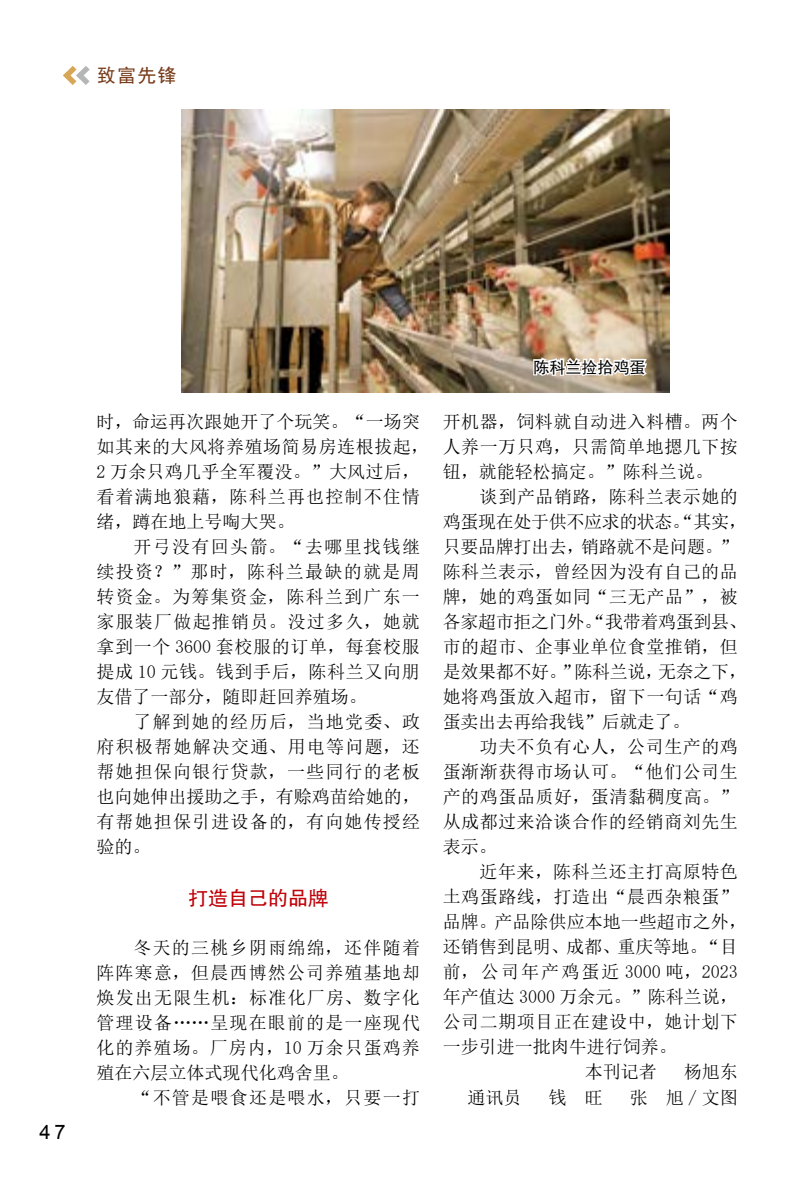
<style>
.page{position:relative;width:806px;height:1191px;background:#fff}
.page>*{position:absolute;margin:0;border:0;box-sizing:border-box;transform-origin:0 0}
.t1{font:20px "FZHTJW GB1 0";color:#bf0008}
.t2{font:20px "Arial";color:#000}
.t3{font:19px "Sim Hei";color:#773b18}
.t4{font:18px/25px "Sim Sun";letter-spacing:.025em;color:#000;text-align:justify}
.t5{font:18px/25px "Sim Sun";letter-spacing:-.02em;color:#000}
.t6{font:18px "Sim Sun";color:#000}
.t7{font:18px "Sim Sun";letter-spacing:.06em;color:#000}
.t8{font:18px "Sim Sun";letter-spacing:.07em;color:#000}
.t9{font:16px "Sim Hei";color:#000}
</style>
<div class="page">
<svg style="left:63px;top:66px;width:27px;height:19px"></svg>
<img style="left:181px;top:109px;width:488px;height:284px">
<svg style="left:530px;top:354px;width:119px;height:39px"></svg>
<p class="t3" style="left:97px;top:65px;width:81px">致富先锋</p>
<p class="t2" style="left:39px;top:1118px;width:28px">47</p>
<p class="t4" style="left:96px;top:409px;width:334px;text-align:left">时，命运再次跟她开了个玩笑。“一场突如其来的大风将养殖场简易房连根拔起，<br>2 万余只鸡几乎全军覆没。”大风过后，看着满地狼藉，陈科兰再也控制不住情绪，蹲在地上号啕大哭。</p>
<p class="t4" style="left:96px;top:534px;width:325px;text-indent:37px">开弓没有回头箭。“去哪里找钱继续投资？”那时，陈科兰最缺的就是周转资金。为筹集资金，陈科兰到广东一家服装厂做起推销员。没过多久，她就拿到一个 3600 套校服的订单，每套校服提成 10 元钱。钱到手后，陈科兰又向朋友借了一部分，随即赶回养殖场。</p>
<p class="t4" style="left:96px;top:709px;width:325px;text-indent:37px">了解到她的经历后，当地党委、政府积极帮她解决交通、用电等问题，还帮她担保向银行贷款，一些同行的老板也向她伸出援助之手，有赊鸡苗给她的，有帮她担保引进设备的，有向她传授经验的。</p>
<p class="t1" style="left:188px;top:887px;width:142px">打造自己的品牌</p>
<p class="t4" style="left:96px;top:935px;width:325px;text-indent:37px">冬天的三桃乡阴雨绵绵，还伴随着阵阵寒意，但晨西博然公司养殖基地却焕发出无限生机：标准化厂房、数字化管理设备……呈现在眼前的是一座现代化的养殖场。厂房内，10 万余只蛋鸡养殖在六层立体式现代化鸡舍里。</p>
<p class="t8" style="left:133px;top:1088px;width:288px">“不管是喂食还是喂水，只要一打</p>
<p class="t9" style="left:533px;top:359px;width:113px">陈科兰捡拾鸡蛋</p>
<p class="t4" style="left:442px;top:409px;width:296px">开机器，饲料就自动进入料槽。两个人养一万只鸡，只需简单地摁几下按钮，就能轻松搞定。”陈科兰说。</p>
<p class="t5" style="left:442px;top:484px;width:305px;text-indent:37px">谈到产品销路，陈科兰表示她的鸡蛋现在处于供不应求的状态。“其实，只要品牌打出去，销路就不是问题。”陈科兰表示，曾经因为没有自己的品牌，她的鸡蛋如同“三无产品”，被各家超市拒之门外。“我带着鸡蛋到县、市的超市、企事业单位食堂推销，但是效果都不好。”陈科兰说，无奈之下，她将鸡蛋放入超市，留下一句话“鸡蛋卖出去再给我钱”后就走了。</p>
<p class="t4" style="left:442px;top:734px;width:296px;text-indent:37px">功夫不负有心人，公司生产的鸡蛋渐渐获得市场认可。“他们公司生产的鸡蛋品质好，蛋清黏稠度高。”从成都过来洽谈合作的经销商刘先生表示。</p>
<p class="t4" style="left:479px;top:859px;width:260px">近年来，陈科兰还主打高原特色</p>
<p class="t4" style="left:442px;top:884px;width:296px">土鸡蛋路线，打造出“晨西杂粮蛋”</p>
<p class="t6" style="left:442px;top:913px;width:305px">品牌。产品除供应本地一些超市之外，</p>
<p class="t6" style="left:442px;top:938px;width:296px">还销售到昆明、成都、重庆等地。“目</p>
<p class="t7" style="left:442px;top:963px;width:296px">前，公司年产鸡蛋近 3000 吨，2023</p>
<p class="t6" style="left:442px;top:988px;width:296px">年产值达 3000 万余元。”陈科兰说，</p>
<p class="t4" style="left:442px;top:1009px;width:296px">公司二期项目正在建设中，她计划下</p>
<p class="t6" style="left:442px;top:1038px;width:235px">一步引进一批肉牛进行饲养。</p>
<p class="t4" style="left:584px;top:1059px;width:73px">本刊记者</p>
<p class="t4" style="left:683px;top:1059px;width:55px">杨旭东</p>
<p class="t4" style="left:467px;top:1085px;width:55px">通讯员</p>
<p class="t4" style="left:548px;top:1085px;width:55px">钱 旺</p>
<p class="t4" style="left:629px;top:1085px;width:109px">张 旭/文图</p>
</div>
